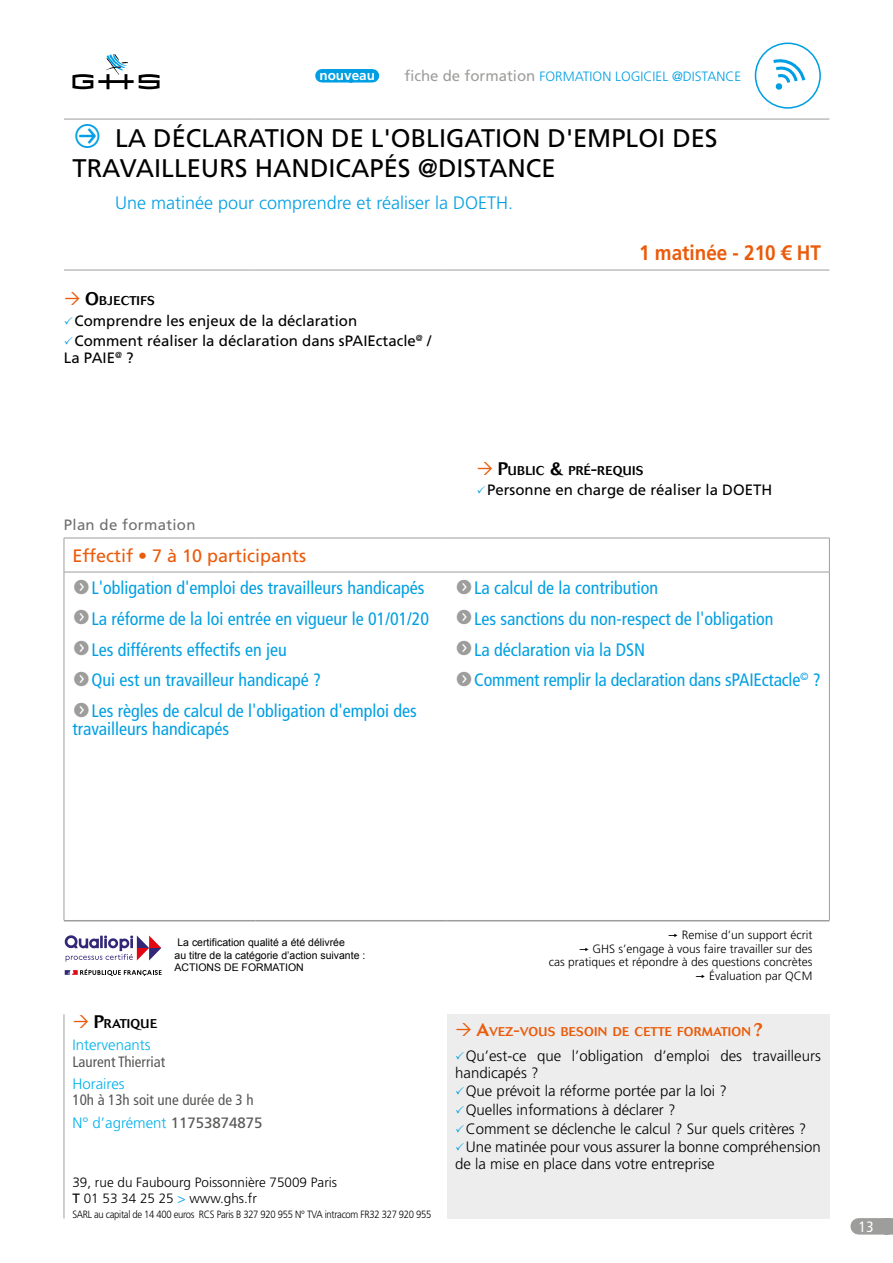
<style>
.page{position:relative;width:893px;height:1263px;background:#fff}
.page>*{position:absolute;margin:0;border:0;box-sizing:border-box;transform-origin:0 0}
.t1{font:25.5px/30.6px "Frutiger LT Std";color:#000}
.t2{font:700 21px "Frutiger LT Std";color:#ea5b0b;scale:.9 1}
.t3{font:condensed 18px/31px "Frutiger LT Std";color:#009fe3}
.t4{font:300 18px "Frutiger LT Std";color:#009fe3}
.t5{font:300 15px/18.6px "Frutiger LT Std";color:#000}
.t6{font:15px/20.7px "Frutiger LT Std";color:#000}
.t7{font:condensed 15px/22.2px "Frutiger LT Std";color:#575756}
.t8{font:300 15px "Frutiger LT Std";color:#00b1eb}
.t9{font:15px "Frutiger LT Std";letter-spacing:.02em;color:#706f6f}
.t10{font:condensed 15px "Frutiger LT Std";color:#fff}
.t11{font:300 13.5px/16.2px "Frutiger LT Std";color:#000}
.t12{font:300 13.5px "Frutiger LT Std";color:#009fe3}
.t13{font:700 13.5px "Frutiger LT Std";color:#fff}
.t14{font:500 12.6px "Cosmos";letter-spacing:.02em;color:#000}
.t15{font:500 12.6px "Cosmos";letter-spacing:.02em;color:#ea5b0b}
.t16{font:300 12px/13.5px "Frutiger LT Std";color:#000;text-align:right}
.t17{font:10.5px/12.6px "Arial";color:#000}
.t18{font:300 10.5px "Frutiger LT Std";letter-spacing:-.03em;color:#000;scale:.9 1}
.s1{font-weight:400;font-size:15px;color:#9d9d9c}
.s2{font-family:"Button Bonus Circle Positive";font-size:30px;color:#009fe3}
.s3{font-family:"GH Spictos";font-weight:400;font-size:18px;color:#ea5b0b}
.s4{font-size:18px}
.s5{font-stretch:normal;color:#ea5b0b}
.s6{font-family:"Button Bonus Circle Negative";font-stretch:normal;color:#9d9d9c}
.s7{font-family:"GH Spictos";font-weight:400}
.s8{font-weight:300;font-stretch:normal;color:#00b1eb}
.s9{font-stretch:normal}
.s10{font-weight:400}
.s11{color:#009fe3}
.s12{font-family:"GH Spictos";font-weight:400;font-size:18px}
</style>
<div class="page">
<div style="left:447px;top:1014px;width:382px;height:204px;background:#ededed"></div>
<hr style="left:64px;top:538px;width:1px;height:34px;background:#9d9d9c">
<hr style="left:64px;top:572px;width:1px;height:348px;background:#9d9d9c">
<hr style="left:829px;top:572px;width:1px;height:348px;background:#9d9d9c">
<hr style="left:64px;top:920px;width:191px;height:1px;background:#9d9d9c">
<hr style="left:255px;top:920px;width:192px;height:1px;background:#9d9d9c">
<hr style="left:447px;top:920px;width:191px;height:1px;background:#9d9d9c">
<hr style="left:638px;top:920px;width:192px;height:1px;background:#9d9d9c">
<hr style="left:64px;top:1014px;width:1px;height:149px;background:#9d9d9c">
<hr style="left:64px;top:1163px;width:1px;height:55px;background:#9d9d9c">
<hr style="left:64px;top:119px;width:191px;height:1px;background:#9d9d9c">
<hr style="left:255px;top:119px;width:192px;height:1px;background:#9d9d9c">
<hr style="left:447px;top:119px;width:191px;height:1px;background:#9d9d9c">
<hr style="left:638px;top:119px;width:191px;height:1px;background:#9d9d9c">
<hr style="left:829px;top:538px;width:1px;height:34px;background:#9d9d9c">
<hr style="left:64px;top:538px;width:191px;height:1px;background:#9d9d9c">
<hr style="left:255px;top:538px;width:192px;height:1px;background:#9d9d9c">
<hr style="left:447px;top:538px;width:191px;height:1px;background:#9d9d9c">
<hr style="left:638px;top:538px;width:192px;height:1px;background:#9d9d9c">
<hr style="left:64px;top:572px;width:191px;height:1px;background:#9d9d9c">
<hr style="left:255px;top:572px;width:192px;height:1px;background:#9d9d9c">
<hr style="left:447px;top:572px;width:191px;height:1px;background:#9d9d9c">
<hr style="left:638px;top:572px;width:192px;height:1px;background:#9d9d9c">
<hr style="left:64px;top:270px;width:191px;height:1px;background:#9d9d9c">
<hr style="left:255px;top:270px;width:192px;height:1px;background:#9d9d9c">
<hr style="left:447px;top:270px;width:191px;height:1px;background:#9d9d9c">
<hr style="left:638px;top:270px;width:191px;height:1px;background:#9d9d9c">
<svg style="left:72px;top:54px;width:88px;height:35px"></svg>
<svg style="left:773px;top:59px;width:33px;height:31px"></svg>
<div style="left:755px;top:43px;width:66px;height:66px;border:2px solid #009fe3;border-radius:50%"></div>
<svg style="left:322px;top:69px;width:50px;height:14px"></svg>
<svg style="left:65px;top:935px;width:96px;height:27px"></svg>
<svg style="left:65px;top:969px;width:97px;height:7px"></svg>
<svg style="left:859px;top:1218px;width:34px;height:16px"></svg>
<p class="t13" style="left:319px;top:67px;width:57px">nouveau</p>
<p class="t12" style="left:404px;top:68px;width:338px"><span class="s1">fiche de formation</span> FORMATION LOGICIEL @DISTANCE</p>
<h1 class="t1" style="left:72px;top:123px;width:647px"><span class="s2">P</span> LA DÉCLARATION DE L'OBLIGATION D'EMPLOI DES<br>TRAVAILLEURS HANDICAPÉS @DISTANCE</h1>
<p class="t4" style="left:115px;top:193px;width:400px">Une matinée pour comprendre et réaliser la DOETH.</p>
<p class="t2" style="left:639px;top:241px;width:203px">1 matinée - 210 € HT</p>
<p class="t14" style="left:64px;top:293px;width:92px"><span class="s3">0</span> <span class="s4">O</span>BJECTIFS</p>
<p class="t6" style="left:75px;top:310px;width:358px">Comprendre les enjeux de la déclaration<br>Comment réaliser la déclaration dans sPAIEctacle<sup>@</sup> /</p>
<p class="t6" style="left:64px;top:347px;width:71px">La PAIE<sup>@</sup> ?</p>
<p class="t9" style="left:64px;top:515px;width:133px">Plan de formation</p>
<p class="t3" style="left:72px;top:540px;width:358px"><span class="s5">Effectif • 7 à 10 participants<br></span><span class="s6">f</span>L'obligation d'emploi des travailleurs handicapés <span class="s6">f</span>La réforme de la loi entrée en vigueur le 01/01/20 <span class="s6">f</span>Les différents effectifs en jeu<br><span class="s6">f</span>Qui est un travailleur handicapé ?<br><span class="s6">f</span>Les règles de calcul de l'obligation d'emploi des</p>
<p class="t3" style="left:72px;top:713px;width:158px">travailleurs handicapés</p>
<p class="t14" style="left:476px;top:463px;width:169px"><span class="s3">0</span> <span class="s4">P</span>UBLIC <span class="s4">&amp;</span> PRÉ<span class="s4">-</span>REQUIS</p>
<p class="t6" style="left:487px;top:480px;width:287px">Personne en charge de réaliser la DOETH</p>
<p class="t3" style="left:455px;top:573px;width:367px"><span class="s6">f</span>La calcul de la contribution<br><span class="s6">f</span>Les sanctions du non-respect de l'obligation<br><span class="s6">f</span>La déclaration via la DSN<br><span class="s6">f</span>Comment remplir la declaration dans sPAIEctacle<sup>©</sup> ?</p>
<p class="t17" style="left:175px;top:936px;width:192px">La certification qualité a été délivrée<br>au titre de la catégorie d’action suivante :<br>ACTIONS DE FORMATION</p>
<p class="t16" style="left:549px;top:928px;width:265px"><span class="s7">5</span> Remise d’un support écrit<br><span class="s7">5</span> GHS s’engage à vous faire travailler sur des<br>cas pratiques et répondre à des questions concrètes <span class="s7">5</span> Évaluation par QCM</p>
<p class="t14" style="left:72px;top:1016px;width:86px"><span class="s3">0</span> <span class="s4">P</span>RATIQUE</p>
<p class="t8" style="left:72px;top:1036px;width:80px">Intervenants</p>
<p class="t7" style="left:72px;top:1050px;width:94px">Laurent Thierriat</p>
<p class="t8" style="left:72px;top:1075px;width:54px">Horaires</p>
<p class="t7" style="left:72px;top:1089px;width:191px">10h à 13h soit une durée de 3 h<br><span class="s8">N° d’agrément</span> <span class="s9">11753874875</span></p>
<p class="t11" style="left:72px;top:1174px;width:266px">39, rue du Faubourg Poissonnière 75009 Paris<br><span class="s10">T</span> 01 53 34 25 25 <span class="s11">&gt;</span> www.ghs.fr</p>
<p class="t18" style="left:72px;top:1209px;width:400px">SARL au capital de 14 400 euros RCS Paris B 327 920 955 N° TVA intracom FR32 327 920 955</p>
<p class="t15" style="left:455px;top:1025px;width:309px"><span class="s12">0</span> <span class="s4">A</span>VEZ<span class="s4">-</span>VOUS BESOIN DE CETTE FORMATION <span class="s4">?</span></p>
<p class="t5" style="left:455px;top:1048px;width:367px;line-height:16.5px;text-indent:11px">Qu’est-ce que l’obligation d’emploi des travailleurs handicapés ?</p>
<p class="t5" style="left:466px;top:1082px;width:357px">Que prévoit la réforme portée par la loi ?<br>Quelles informations à déclarer ?<br>Comment se déclenche le calcul ? Sur quels critères ?<br>Une matinée pour vous assurer la bonne compréhension</p>
<p class="t5" style="left:455px;top:1154px;width:261px">de la mise en place dans votre entreprise</p>
<p class="t10" style="left:859px;top:1218px;width:16px">13</p>
</div>
